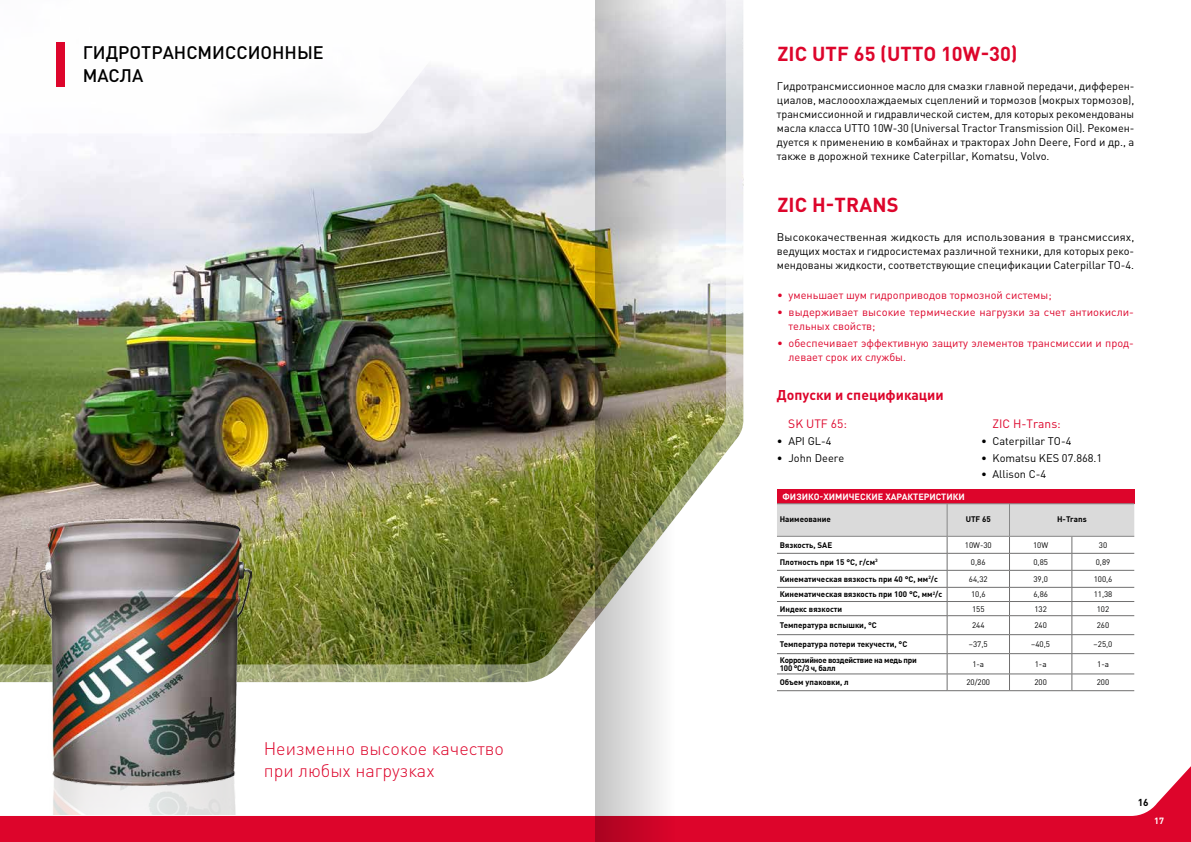
<style>
.page{position:relative;width:1191px;height:842px;background:#fff}
.page>*{position:absolute;margin:0;border:0;box-sizing:border-box;transform-origin:0 0}
.t1{font:700 20px "DIN Pro";letter-spacing:.01em;color:#dd052b}
.t2{font:300 18px/21.8px "DIN Pro";color:#dd052b}
.t3{font:500 18px/23px "DIN Pro";color:#000}
.t4{font:700 14px "DIN Pro";color:#dd052b}
.t5{font:12px "DIN Pro";color:#dd052b}
.t6{font:11px/14px "DIN Pro";color:#000;text-align:justify}
.t7{font:11px/14px "DIN Pro";color:#dd052b}
.t8{font:700 10px "DIN Pro";color:#000}
.t9{font:700 9px "DIN Pro";color:#fff}
.t10{font:700 8px "DIN Pro";color:#000}
.t11{font:8px "DIN Pro";color:#000}
.t12{font:700 8px/8.5px "DIN Pro";letter-spacing:-.03em;color:#000}
</style>
<div class="page">
<img style="left:0;top:0;width:744px;height:683px">
<svg style="left:0;top:766px;width:1191px;height:76px"></svg>
<svg style="left:0;top:0;width:520px;height:133px"></svg>
<div style="left:57px;top:42px;width:8px;height:45px;background:#dd052b"></div>
<div style="left:777px;top:490px;width:357px;height:14px;background:#dd052b"></div>
<hr style="left:777px;top:690px;width:170px;height:1px;background:#706f6f">
<hr style="left:947px;top:690px;width:62px;height:1px;background:#706f6f">
<hr style="left:1009px;top:690px;width:62px;height:1px;background:#706f6f">
<hr style="left:1071px;top:690px;width:63px;height:1px;background:#706f6f">
<svg style="left:777px;top:504px;width:357px;height:186px"></svg>
<hr style="left:777px;top:503px;width:170px;height:1px;background:#878787">
<hr style="left:947px;top:503px;width:62px;height:1px;background:#878787">
<hr style="left:947px;top:504px;width:1px;height:32px;background:#878787">
<hr style="left:1009px;top:503px;width:62px;height:1px;background:#878787">
<hr style="left:1009px;top:504px;width:1px;height:32px;background:#878787">
<hr style="left:1071px;top:503px;width:63px;height:1px;background:#878787">
<hr style="left:777px;top:536px;width:170px;height:1px;background:#878787">
<hr style="left:947px;top:536px;width:62px;height:1px;background:#878787">
<hr style="left:1009px;top:536px;width:62px;height:1px;background:#878787">
<hr style="left:1071px;top:536px;width:63px;height:1px;background:#878787">
<img style="left:595px;top:0;width:80px;height:842px">
<img style="left:40px;top:785px;width:211px;height:30px">
<img style="left:40px;top:518px;width:212px;height:267px">
<h2 class="t3" style="left:83px;top:40px;width:242px">ГИДРОТРАНСМИССИОННЫЕ<br>МАСЛА</h2>
<h2 class="t2" style="left:264px;top:737px;width:242px">Неизменно высокое качество при любых нагрузках</h2>
<h1 class="t1" style="left:777px;top:40px;width:242px">ZIC UTF 65 (UTTO 10W-30)</h1>
<p class="t6" style="left:777px;top:79px;width:359px">Гидротрансмиссионное масло для смазки главной передачи, дифферен&shy;циалов, маслооохлаждаемых сцеплений и тормозов (мокрых тормозов), трансмиссионной и гидравлической систем, для которых рекомендованы масла класса UTTO 10W-30 (Universal Tractor Transmission Oil). Рекомен&shy;дуется к применению в комбайнах и тракторах John Deere, Ford и др., а также в дорожной технике Caterpillar, Komatsu, Volvo.</p>
<h1 class="t1" style="left:777px;top:191px;width:123px">ZIC H-TRANS</h1>
<p class="t6" style="left:777px;top:230px;width:359px">Высококачественная жидкость для использования в трансмиссиях, ведущих мостах и гидросистемах различной техники, для которых реко&shy;мендованы жидкости, соответствующие спецификации Caterpillar TO-4.</p>
<p class="t7" style="left:777px;top:287px;width:276px">• уменьшает шум гидроприводов тормозной системы;</p>
<p class="t7" style="left:788px;top:304px;width:347px;text-indent:-11px">• выдерживает высокие термические нагрузки за счет антиокисли&shy;тельных свойств;</p>
<p class="t7" style="left:788px;top:335px;width:347px;text-indent:-11px">• обеспечивает эффективную защиту элементов трансмиссии и прод&shy;левает срок их службы.</p>
<p class="t4" style="left:777px;top:386px;width:168px">Допуски и спецификации</p>
<p class="t5" style="left:788px;top:415px;width:60px">SK UTF 65:</p>
<p class="t6" style="left:777px;top:433px;width:56px">• API GL-4</p>
<p class="t6" style="left:777px;top:450px;width:69px">• John Deere</p>
<p class="t5" style="left:992px;top:415px;width:70px">ZIC H-Trans:</p>
<p class="t6" style="left:981px;top:433px;width:92px">• Caterpillar TO-4</p>
<p class="t6" style="left:981px;top:450px;width:123px">• Komatsu KES 07.868.1</p>
<p class="t6" style="left:981px;top:467px;width:67px">• Allison C-4</p>
<p class="t9" style="left:782px;top:491px;width:184px">ФИЗИКО-ХИМИЧЕСКИЕ ХАРАКТЕРИСТИКИ</p>
<p class="t10" style="left:780px;top:514px;width:52px">Наимеование</p>
<p class="t10" style="left:965px;top:514px;width:27px">UTF 65</p>
<p class="t10" style="left:1057px;top:514px;width:31px">H-Trans</p>
<p class="t10" style="left:780px;top:539px;width:54px">Вязкость, SAE</p>
<p class="t11" style="left:964px;top:539px;width:28px">10W-30</p>
<p class="t11" style="left:1033px;top:539px;width:17px">10W</p>
<p class="t11" style="left:1098px;top:539px;width:10px">30</p>
<p class="t10" style="left:780px;top:556px;width:99px">Плотность при 15 °С, г/см<sup>3</sup></p>
<p class="t11" style="left:971px;top:556px;width:16px">0,86</p>
<p class="t11" style="left:1033px;top:556px;width:16px">0,85</p>
<p class="t11" style="left:1095px;top:556px;width:16px">0,89</p>
<p class="t10" style="left:780px;top:573px;width:160px">Кинематическая вязкость при 40 °С, мм<sup>2</sup>/с</p>
<p class="t11" style="left:969px;top:573px;width:20px">64,32</p>
<p class="t11" style="left:1033px;top:573px;width:16px">39,0</p>
<p class="t11" style="left:1093px;top:573px;width:20px">100,6</p>
<p class="t10" style="left:780px;top:589px;width:164px">Кинематическая вязкость при 100 °С, мм<sup>2</sup>/с</p>
<p class="t11" style="left:971px;top:589px;width:16px">10,6</p>
<p class="t11" style="left:1033px;top:589px;width:16px">6,86</p>
<p class="t11" style="left:1093px;top:589px;width:20px">11,38</p>
<p class="t10" style="left:780px;top:603px;width:64px">Индекс вязкости</p>
<p class="t11" style="left:972px;top:603px;width:14px">155</p>
<p class="t11" style="left:1034px;top:603px;width:14px">132</p>
<p class="t11" style="left:1096px;top:603px;width:14px">102</p>
<p class="t10" style="left:780px;top:620px;width:99px">Температура вспышки, °С</p>
<p class="t11" style="left:972px;top:620px;width:14px">244</p>
<p class="t11" style="left:1034px;top:620px;width:14px">240</p>
<p class="t11" style="left:1096px;top:620px;width:14px">260</p>
<p class="t10" style="left:780px;top:639px;width:129px">Температура потери текучести, °С</p>
<p class="t11" style="left:969px;top:639px;width:20px">–37,5</p>
<p class="t11" style="left:1031px;top:639px;width:20px">–40,5</p>
<p class="t11" style="left:1093px;top:639px;width:20px">–25,0</p>
<p class="t12" style="left:779px;top:655px;width:139px">Коррозийное воздействие на медь при<br>100 °С/3 ч, балл</p>
<p class="t11" style="left:972px;top:658px;width:13px">1-a</p>
<p class="t11" style="left:1034px;top:658px;width:13px">1-a</p>
<p class="t11" style="left:1097px;top:658px;width:13px">1-a</p>
<p class="t10" style="left:779px;top:677px;width:71px">Объем упаковки, л</p>
<p class="t11" style="left:966px;top:677px;width:25px">20/200</p>
<p class="t11" style="left:1034px;top:677px;width:14px">200</p>
<p class="t11" style="left:1096px;top:677px;width:14px">200</p>
<p class="t8" style="left:1137px;top:795px;width:12px">16</p>
<p class="t9" style="left:1154px;top:815px;width:11px">17</p>
</div>
